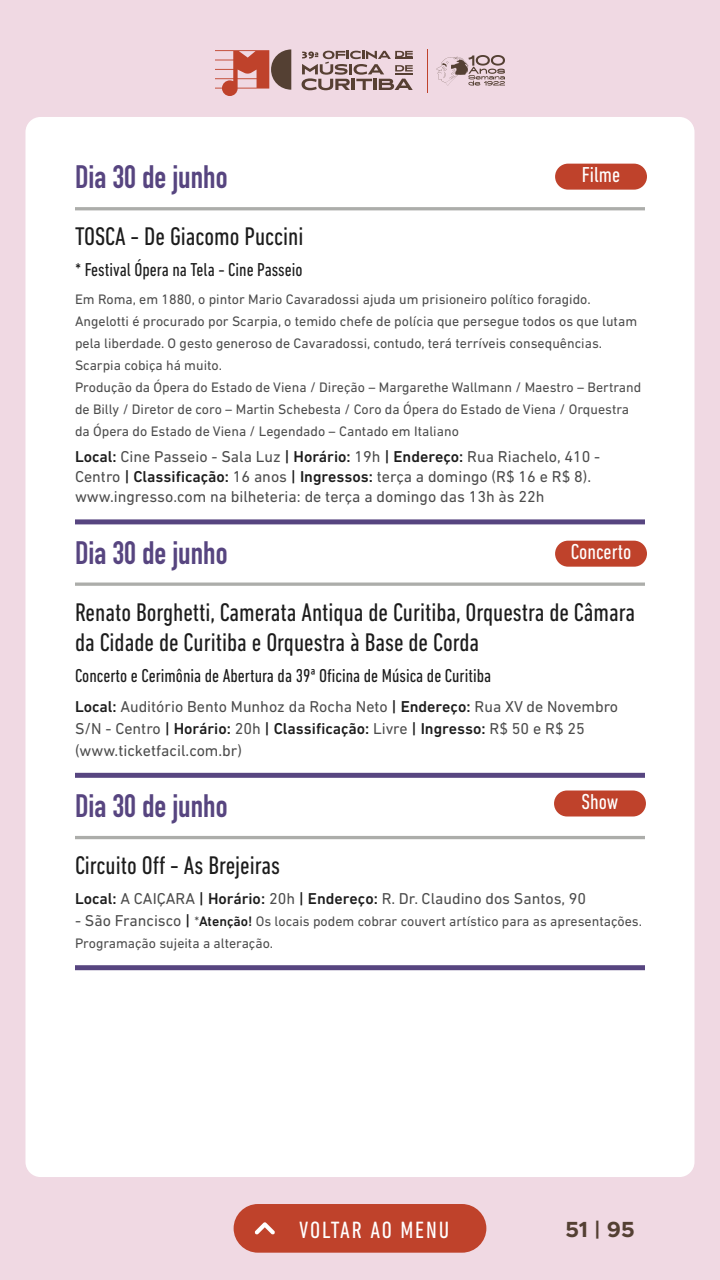
<style>
.page{position:relative;width:720px;height:1280px;background:#f0d9e3}
.page>*{position:absolute;margin:0;border:0;box-sizing:border-box;transform-origin:0 0}
.t1{font:700 32px "DIN Condensed";color:#574580}
.t2{font:condensed 26px/30px "DIN Next LT Pro";color:#1c1c1c}
.t3{font:condensed 24px "DIN Next LT Pro";letter-spacing:.08em;color:#fff}
.t4{font:condensed 22px "DIN Next LT Pro";color:#fff}
.t5{font:700 22px "Metropolis";color:#544033}
.t6{font:condensed 19px "DIN Next LT Pro";color:#1c1c1c}
.t7{font:16px/20px "DIN Next LT Pro";color:#4c4c4c}
.t8{font:14px/22px "DIN Next LT Pro";color:#4c4c4c}
.s1{font-weight:500;color:#1c1c1c}
.s2{font-size:16px}
.s3{font-weight:500;font-size:16px;color:#1c1c1c}
</style>
<div class="page">
<div style="left:26px;top:117px;width:668px;height:1060px;background:#fff;border-radius:15px"></div>
<svg style="left:436px;top:55px;width:69px;height:31px"></svg>
<svg style="left:302px;top:51px;width:111px;height:39px"></svg>
<svg style="left:215px;top:49px;width:76px;height:47px"></svg>
<hr style="left:427px;top:49px;width:1px;height:44px;background:#bf422b">
<div style="left:234px;top:1204px;width:252px;height:49px;background:#bf422b;border-radius:24px"></div>
<svg style="left:255px;top:1222px;width:20px;height:13px"></svg>
<hr style="left:75px;top:207px;width:570px;height:3px;background:#acadaa">
<div style="left:75px;top:519px;width:570px;height:5px;background:#574580"></div>
<hr style="left:75px;top:583px;width:570px;height:3px;background:#acadaa">
<div style="left:75px;top:773px;width:570px;height:5px;background:#574580"></div>
<hr style="left:75px;top:836px;width:570px;height:3px;background:#acadaa">
<div style="left:75px;top:965px;width:570px;height:5px;background:#574580"></div>
<div style="left:555px;top:541px;width:92px;height:26px;background:#bf422b;border-radius:13px"></div>
<div style="left:555px;top:164px;width:92px;height:26px;background:#bf422b;border-radius:13px"></div>
<div style="left:554px;top:791px;width:92px;height:26px;background:#bf422b;border-radius:13px"></div>
<h1 class="t1" style="left:75px;top:156px;width:154px">Dia 30 de junho</h1>
<h2 class="t2" style="left:75px;top:221px;width:230px">TOSCA - De Giacomo Puccini</h2>
<h3 class="t6" style="left:75px;top:259px;width:229px">* Festival Ópera na Tela - Cine Passeio</h3>
<p class="t8" style="left:75px;top:288px;width:568px">Em Roma, em 1880, o pintor Mario Cavaradossi ajuda um prisioneiro político foragido.<br>Angelotti é procurado por Scarpia, o temido chefe de polícia que persegue todos os que lutam pela liberdade. O gesto generoso de Cavaradossi, contudo, terá terríveis consequências.<br>Scarpia cobiça há muito.<br>Produção da Ópera do Estado de Viena / Direção – Margarethe Wallmann / Maestro – Bertrand de Billy / Diretor de coro – Martin Schebesta / Coro da Ópera do Estado de Viena / Orquestra da Ópera do Estado de Viena / Legendado – Cantado em Italiano</p>
<p class="t7" style="left:75px;top:447px;width:527px"><span class="s1">Local:</span> Cine Passeio - Sala Luz <span class="s1">| Horário:</span> 19h <span class="s1">| Endereço:</span> Rua Riachelo, 410 -<br>Centro <span class="s1">| Classificação:</span> 16 anos <span class="s1">| Ingressos:</span> terça a domingo (R$ 16 e R$ 8). www.ingresso.com na bilheteria: de terça a domingo das 13h às 22h</p>
<h1 class="t1" style="left:75px;top:531px;width:154px">Dia 30 de junho</h1>
<h2 class="t2" style="left:75px;top:597px;width:561px">Renato Borghetti, Camerata Antiqua de Curitiba, Orquestra de Câmara da Cidade de Curitiba e Orquestra à Base de Corda</h2>
<h3 class="t6" style="left:75px;top:665px;width:418px">Concerto e Cerimônia de Abertura da 39ª Oficina de Música de Curitiba</h3>
<p class="t7" style="left:75px;top:695px;width:545px;line-height:22px"><span class="s1">Local:</span> Auditório Bento Munhoz da Rocha Neto <span class="s1">| Endereço:</span> Rua XV de Novembro<br>S/N - Centro <span class="s1">| Horário:</span> 20h <span class="s1">| Classificação:</span> Livre <span class="s1">| Ingresso:</span> R$ 50 e R$ 25 (www.ticketfacil.com.br)</p>
<h1 class="t1" style="left:75px;top:784px;width:154px">Dia 30 de junho</h1>
<h2 class="t2" style="left:75px;top:850px;width:207px">Circuito Off - As Brejeiras</h2>
<p class="t7" style="left:75px;top:889px;width:513px"><span class="s1">Local:</span> A CAIÇARA <span class="s1">| Horário:</span> 20h <span class="s1">| Endereço:</span> R. Dr. Claudino dos Santos, 90</p>
<p class="t8" style="left:75px;top:910px;width:569px"><span class="s2">- São Francisco</span> <span class="s3">|</span> *<span class="s1">Atenção!</span> Os locais podem cobrar couvert artístico para as apresentações.<br>Programação sujeita a alteração.</p>
<h3 class="t4" style="left:582px;top:162px;width:40px">Filme</h3>
<h3 class="t4" style="left:571px;top:539px;width:62px">Concerto</h3>
<h3 class="t4" style="left:582px;top:789px;width:38px">Show</h3>
<h3 class="t3" style="left:299px;top:1216px;width:152px">VOLTAR AO MENU</h3>
<h3 class="t5" style="left:565px;top:1216px;width:71px">51 | 95</h3>
</div>
